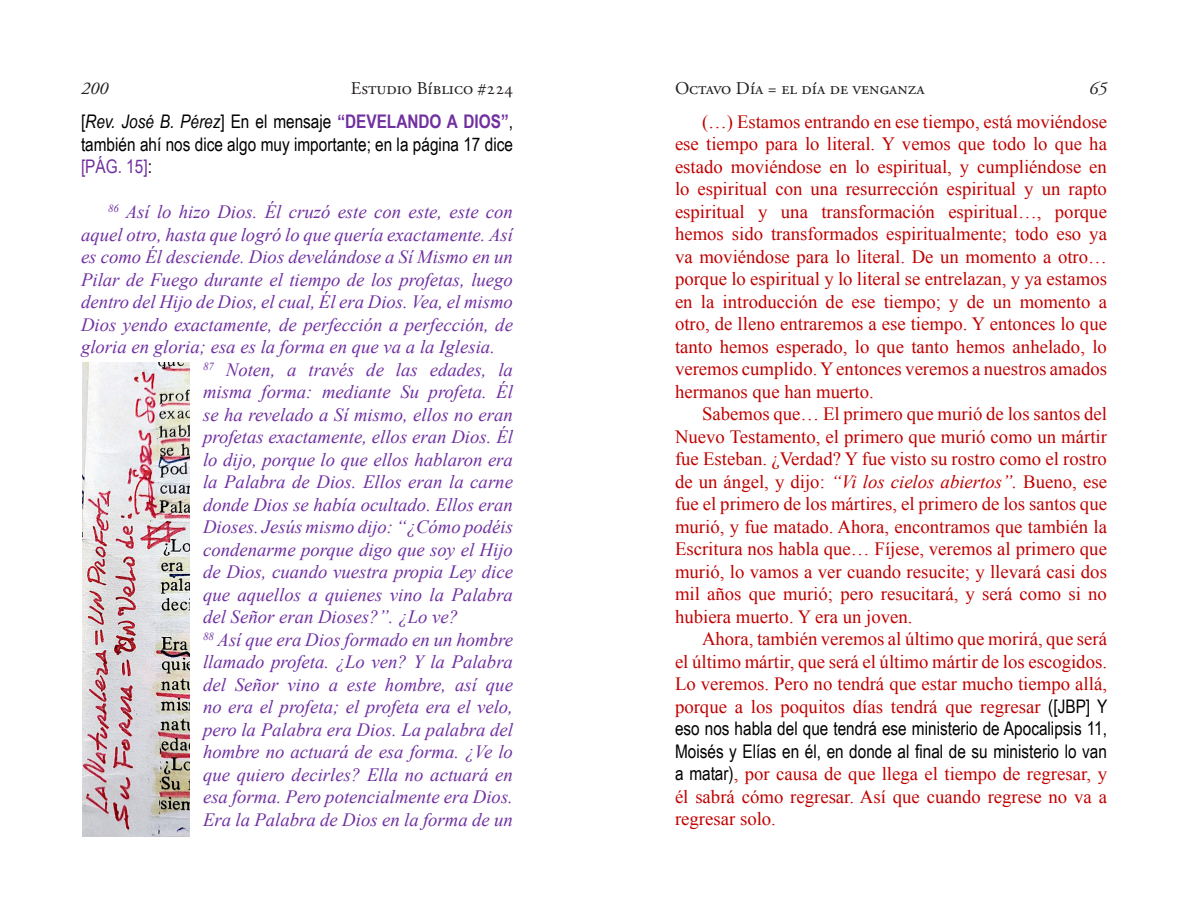
<style>
.page{position:relative;width:1188px;height:918px;background:#fff}
.page>*{position:absolute;margin:0;border:0;box-sizing:border-box;transform-origin:0 0}
.t1{font:18.75px/22.5px "Times New Roman";color:#c00000;text-align:justify}
.t2{font:italic 18.75px "Times New Roman";color:#7030a0}
.t3{font:18.75px/22.5px "Arial Narrow";color:#000;text-align:justify}
.t4{font:18px "Adobe Garamond Pro";color:#231f20}
.t5{font:italic 18px "Adobe Garamond Pro";color:#231f20}
.s1{font-style:italic}
.s2{font-weight:700;color:#7030a0}
.s3{color:#7030a0}
.s4{font-family:"Arial Narrow";color:#000}
</style>
<div class="page">
<img style="left:82px;top:363px;width:107px;height:474px">
<p class="t5" style="left:81px;top:78px;width:28px">200</p>
<p class="t4" style="left:351px;top:78px;width:164px">Estudio Bíblico #224</p>
<p class="t3" style="left:81px;top:110px;width:434px">[<span class="s1">Rev. José B. Pérez</span>] En el mensaje <span class="s2">“DEVELANDO A DIOS”</span>, también ahí nos dice algo muy importante; en la página 17 dice <span class="s3">[PÁG. 15]</span>:</p>
<p class="t2" style="left:108px;top:199px;width:407px"><sup>86</sup> Así lo hizo Dios. Él cruzó este con este, este con</p>
<p class="t2" style="left:81px;top:222px;width:434px">aquel otro, hasta que logró lo que quería exactamente. Así</p>
<p class="t2" style="left:81px;top:244px;width:434px">es como Él desciende. Dios develándose a Sí Mismo en un</p>
<p class="t2" style="left:81px;top:267px;width:434px">Pilar de Fuego durante el tiempo de los profetas, luego</p>
<p class="t2" style="left:81px;top:289px;width:433px">dentro del Hijo de Dios, el cual, Él era Dios. Vea, el mismo</p>
<p class="t2" style="left:81px;top:312px;width:434px">Dios yendo exactamente, de perfección a perfección, de</p>
<p class="t2" style="left:81px;top:334px;width:416px">gloria en gloria; esa es la forma en que va a la Iglesia.</p>
<p class="t2" style="left:203px;top:357px;width:311px"><sup>87</sup> Noten, a través de las edades, la</p>
<p class="t2" style="left:203px;top:379px;width:311px">misma forma: mediante Su profeta. Él</p>
<p class="t2" style="left:203px;top:402px;width:311px">se ha revelado a Sí mismo, ellos no eran</p>
<p class="t2" style="left:203px;top:424px;width:311px">profetas exactamente, ellos eran Dios. Él</p>
<p class="t2" style="left:203px;top:447px;width:311px">lo dijo, porque lo que ellos hablaron era</p>
<p class="t2" style="left:203px;top:469px;width:311px">la Palabra de Dios. Ellos eran la carne</p>
<p class="t2" style="left:203px;top:492px;width:311px">donde Dios se había ocultado. Ellos eran</p>
<p class="t2" style="left:203px;top:514px;width:311px">Dioses. Jesús mismo dijo: “¿Cómo podéis</p>
<p class="t2" style="left:203px;top:537px;width:311px">condenarme porque digo que soy el Hijo</p>
<p class="t2" style="left:203px;top:559px;width:311px">de Dios, cuando vuestra propia Ley dice</p>
<p class="t2" style="left:203px;top:582px;width:311px">que aquellos a quienes vino la Palabra</p>
<p class="t2" style="left:203px;top:604px;width:257px">del Señor eran Dioses?”. ¿Lo ve?</p>
<p class="t2" style="left:203px;top:627px;width:311px"><sup>88</sup> Así que era Dios formado en un hombre</p>
<p class="t2" style="left:203px;top:649px;width:311px">llamado profeta. ¿Lo ven? Y la Palabra</p>
<p class="t2" style="left:203px;top:672px;width:311px">del Señor vino a este hombre, así que</p>
<p class="t2" style="left:203px;top:694px;width:311px">no era el profeta; el profeta era el velo,</p>
<p class="t2" style="left:203px;top:717px;width:311px">pero la Palabra era Dios. La palabra del</p>
<p class="t2" style="left:203px;top:739px;width:311px">hombre no actuará de esa forma. ¿Ve lo</p>
<p class="t2" style="left:203px;top:762px;width:311px">que quiero decirles? Ella no actuará en</p>
<p class="t2" style="left:203px;top:784px;width:311px">esa forma. Pero potencialmente era Dios.</p>
<p class="t2" style="left:203px;top:807px;width:311px">Era la Palabra de Dios en la forma de un</p>
<p class="t4" style="left:675px;top:78px;width:251px">Octavo Día = el día de venganza</p>
<p class="t5" style="left:1089px;top:78px;width:19px">65</p>
<p class="t1" style="left:675px;top:110px;width:434px;text-indent:27px">(…) Estamos entrando en ese tiempo, está moviéndose ese tiempo para lo literal. Y vemos que todo lo que ha estado moviéndose en lo espiritual, y cumpliéndose en lo espiritual con una resurrección espiritual y un rapto espiritual y una transformación espiritual…, porque hemos sido transformados espiritualmente; todo eso ya va moviéndose para lo literal. De un momento a otro… porque lo espiritual y lo literal se entrelazan, y ya estamos en la introducción de ese tiempo; y de un momento a otro, de lleno entraremos a ese tiempo. Y entonces lo que tanto hemos esperado, lo que tanto hemos anhelado, lo veremos cumplido. Y entonces veremos a nuestros amados hermanos que han muerto.</p>
<p class="t1" style="left:675px;top:402px;width:434px;text-indent:27px">Sabemos que… El primero que murió de los santos del Nuevo Testamento, el primero que murió como un mártir fue Esteban. ¿Verdad? Y fue visto su rostro como el rostro de un ángel, y dijo: <span class="s1">“Vi los cielos abiertos”.</span> Bueno, ese fue el primero de los mártires, el primero de los santos que murió, y fue matado. Ahora, encontramos que también la Escritura nos habla que… Fíjese, veremos al primero que murió, lo vamos a ver cuando resucite; y llevará casi dos mil años que murió; pero resucitará, y será como si no hubiera muerto. Y era un joven.</p>
<p class="t1" style="left:675px;top:627px;width:434px;text-indent:27px">Ahora, también veremos al último que morirá, que será el último mártir, que será el último mártir de los escogidos.<br>Lo veremos. Pero no tendrá que estar mucho tiempo allá, porque a los poquitos días tendrá que regresar <span class="s4">([JBP] Y</span></p>
<p class="t3" style="left:675px;top:717px;width:434px">eso nos habla del que tendrá ese ministerio de Apocalipsis 11,<br>Moisés y Elías en él, en donde al final de su ministerio lo van</p>
<p class="t1" style="left:675px;top:762px;width:434px"><span class="s4">a matar)</span>, por causa de que llega el tiempo de regresar, y él sabrá cómo regresar. Así que cuando regrese no va a regresar solo.</p>
</div>
